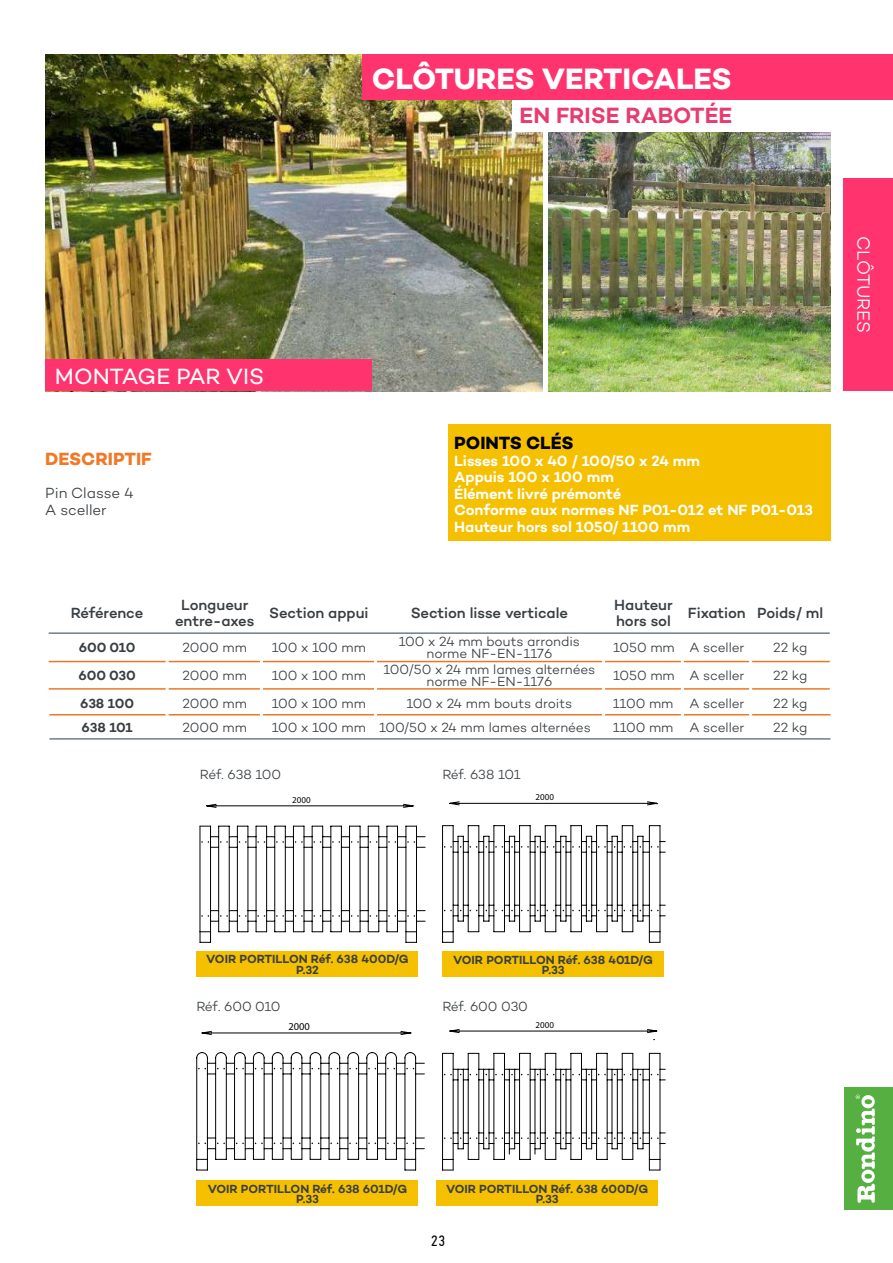
<style>
.page{position:relative;width:893px;height:1263px;background:#fff}
.page>*{position:absolute;margin:0;border:0;box-sizing:border-box;transform-origin:0 0}
.t1{font:700 30px "Campton";letter-spacing:-.01em;color:#fff}
.t2{font:600 22.5px "Campton";color:#e83c70}
.t3{font:22.5px "Campton";letter-spacing:-.005em;color:#fff}
.t4{font:700 18px "Campton";color:#ef7928}
.t5{font:700 18px "Campton";color:#020203}
.t6{font:300 18px "Campton";letter-spacing:-.015em;color:#fff}
.t7{font:600 15px/16.5px "Campton";letter-spacing:-.005em;color:#fff}
.t8{font:500 15px/16.5px "Campton";letter-spacing:-.005em;color:#393e42;text-align:center}
.t9{font:300 15px/16.5px "Campton";letter-spacing:-.005em;color:#393e42}
.t10{font:15px "PF Din Text Cond Pro";color:#000}
.t11{font:300 13.5px/12px "Campton";color:#393e42;text-align:center}
.t12{font:600 13.5px "Campton";color:#393e42}
.t13{font:300 13.5px "Campton";letter-spacing:-.02em;color:#393e42}
.t14{font:600 12px/10.5px "Campton";color:#393e42;text-align:center}
.t15{font:10.5px "Myriad Pro";color:#020203}
.t16{font:9px "Myriad Pro";color:#020203}
</style>
<div class="page">
<div style="left:844px;top:1087px;width:49px;height:123px;background:#55b041"></div>
<svg style="left:856px;top:1095px;width:19px;height:108px"></svg>
<hr style="left:49px;top:714px;width:781px;height:1px;background:#ed7824">
<hr style="left:49px;top:738px;width:781px;height:2px;background:#6c808b">
<img style="left:45px;top:54px;width:497px;height:337px">
<div style="left:362px;top:54px;width:531px;height:46px;background:#ff336e"></div>
<img style="left:548px;top:132px;width:282px;height:259px">
<div style="left:447px;top:425px;width:383px;height:116px;background:#f5c000"></div>
<div style="left:512px;top:100px;width:381px;height:31px;background:#fff"></div>
<div style="left:45px;top:359px;width:327px;height:32px;background:#ff336e"></div>
<hr style="left:49px;top:632px;width:781px;height:2px;background:#6c808b">
<hr style="left:49px;top:661px;width:781px;height:1px;background:#ed7824">
<hr style="left:49px;top:688px;width:781px;height:2px;background:#ed7824">
<hr style="left:260px;top:641px;width:3px;height:88px;background:#fff">
<hr style="left:374px;top:641px;width:3px;height:89px;background:#fff">
<hr style="left:166px;top:641px;width:3px;height:90px;background:#fff">
<hr style="left:602px;top:641px;width:3px;height:88px;background:#fff">
<hr style="left:681px;top:641px;width:3px;height:88px;background:#fff">
<hr style="left:749px;top:641px;width:3px;height:89px;background:#fff">
<div style="left:844px;top:178px;width:49px;height:213px;background:#ff336e"></div>
<svg style="left:200px;top:826px;width:226px;height:117px"></svg>
<svg style="left:206px;top:804px;width:208px;height:4px"></svg>
<div style="left:197px;top:950px;width:221px;height:26px;background:#f5c000"></div>
<svg style="left:449px;top:801px;width:209px;height:4px"></svg>
<svg style="left:442px;top:825px;width:224px;height:118px"></svg>
<div style="left:442px;top:951px;width:222px;height:26px;background:#f5c000"></div>
<div style="left:197px;top:1180px;width:221px;height:26px;background:#f5c000"></div>
<div style="left:436px;top:1180px;width:222px;height:26px;background:#f5c000"></div>
<svg style="left:202px;top:1029px;width:455px;height:11px"></svg>
<svg style="left:196px;top:1052px;width:470px;height:119px"></svg>
<h1 class="t1" style="left:372px;top:59px;width:361px">CLÔTURES VERTICALES</h1>
<h2 class="t2" style="left:520px;top:101px;width:214px">EN FRISE RABOTÉE</h2>
<h2 class="t3" style="left:55px;top:362px;width:211px">MONTAGE PAR VIS</h2>
<h3 class="t4" style="left:45px;top:448px;width:108px">DESCRIPTIF</h3>
<p class="t9" style="left:45px;top:485px;width:90px">Pin Classe 4<br>A sceller</p>
<h3 class="t5" style="left:454px;top:432px;width:121px">POINTS CLÉS</h3>
<p class="t7" style="left:454px;top:452px;width:360px">Lisses 100 x 40 / 100/50 x 24 mm<br>Appuis 100 x 100 mm<br>Élément livré prémonté<br>Conforme aux normes NF P01-012 et NF P01-013<br>Hauteur hors sol 1050/ 1100 mm</p>
<p class="t8" style="left:71px;top:604px;width:74px">Référence</p>
<p class="t8" style="left:175px;top:596px;width:81px">Longueur entre-axes</p>
<p class="t8" style="left:269px;top:604px;width:101px">Section appui</p>
<p class="t8" style="left:411px;top:604px;width:159px">Section lisse verticale</p>
<p class="t8" style="left:614px;top:596px;width:60px;text-align:left">Hauteur hors sol</p>
<p class="t8" style="left:688px;top:604px;width:137px">Fixation Poids/ ml</p>
<p class="t12" style="left:79px;top:639px;width:58px">600 010</p>
<p class="t11" style="left:183px;top:641px;width:66px">2000 mm</p>
<p class="t11" style="left:272px;top:641px;width:96px">100 x 100 mm</p>
<p class="t11" style="left:399px;top:635px;width:183px">100 x 24 mm bouts arrondis norme NF-EN-1176</p>
<p class="t11" style="left:613px;top:641px;width:133px">1050 mm A sceller</p>
<p class="t11" style="left:773px;top:641px;width:36px">22 kg</p>
<p class="t12" style="left:78px;top:667px;width:59px">600 030</p>
<p class="t11" style="left:183px;top:669px;width:66px">2000 mm</p>
<p class="t11" style="left:272px;top:669px;width:96px">100 x 100 mm</p>
<p class="t11" style="left:383px;top:663px;width:213px">100/50 x 24 mm lames alternées norme NF-EN-1176</p>
<p class="t11" style="left:613px;top:669px;width:133px">1050 mm A sceller</p>
<p class="t11" style="left:773px;top:669px;width:36px">22 kg</p>
<p class="t12" style="left:80px;top:694px;width:56px">638 100</p>
<p class="t11" style="left:183px;top:697px;width:66px">2000 mm</p>
<p class="t11" style="left:272px;top:697px;width:96px">100 x 100 mm</p>
<p class="t11" style="left:406px;top:697px;width:167px">100 x 24 mm bouts droits</p>
<p class="t11" style="left:613px;top:697px;width:133px">1100 mm A sceller</p>
<p class="t11" style="left:773px;top:697px;width:36px">22 kg</p>
<p class="t12" style="left:82px;top:719px;width:53px">638 101</p>
<p class="t11" style="left:183px;top:721px;width:66px">2000 mm</p>
<p class="t11" style="left:272px;top:721px;width:320px">100 x 100 mm 100/50 x 24 mm lames alternées</p>
<p class="t11" style="left:613px;top:721px;width:133px">1100 mm A sceller</p>
<p class="t11" style="left:773px;top:721px;width:36px">22 kg</p>
<p class="t11" style="left:200px;top:768px;width:83px">Réf. 638 100</p>
<p class="t13" style="left:442px;top:766px;width:80px">Réf. 638 101</p>
<p class="t16" style="left:292px;top:794px;width:20px">2000</p>
<p class="t16" style="left:536px;top:791px;width:20px">2000</p>
<h3 class="t6" style="left:875px;top:236px;width:99px;rotate:90deg">CLÔTURES</h3>
<p class="t14" style="left:206px;top:954px;width:204px">VOIR PORTILLON Réf. 638 400D/G<br>P.32</p>
<p class="t14" style="left:453px;top:954px;width:201px">VOIR PORTILLON Réf. 638 401D/G<br>P.33</p>
<p class="t13" style="left:196px;top:998px;width:86px">Réf. 600 010</p>
<p class="t11" style="left:442px;top:1000px;width:87px">Réf. 600 030</p>
<p class="t15" style="left:288px;top:1019px;width:23px">2000</p>
<p class="t16" style="left:536px;top:1019px;width:20px">2000</p>
<p class="t14" style="left:208px;top:1183px;width:201px">VOIR PORTILLON Réf. 638 601D/G<br>P.33</p>
<p class="t14" style="left:446px;top:1183px;width:204px">VOIR PORTILLON Réf. 638 600D/G<br>P.33</p>
<p class="t10" style="left:431px;top:1232px;width:15px">23</p>
</div>
